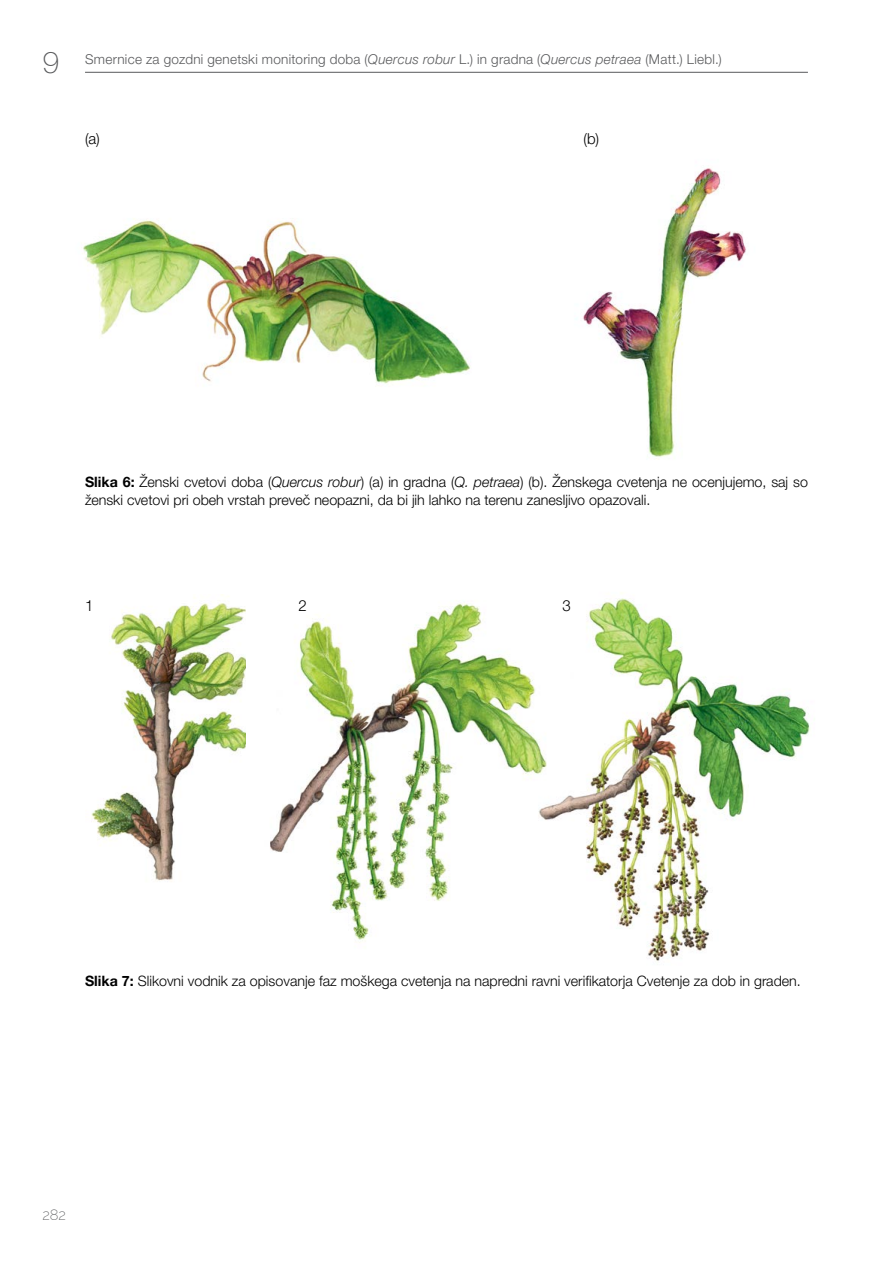
<style>
.page{position:relative;width:893px;height:1263px;background:#fff}
.page>*{position:absolute;margin:0;border:0;box-sizing:border-box;transform-origin:0 0}
.t1{font:100 30px "Helvetica Neue LT Pro";color:#58595b}
.t2{font:15px "Helvetica Neue World 45 Lt";color:#000}
.t3{font:100 15px "Raleway";color:#58595b}
.t4{font:14.25px/18.8px "Helvetica Neue World 45 Lt";color:#000}
.t5{font:13.5px "Helvetica Neue World 45 Lt";letter-spacing:.02em;color:#58595b}
.s1{font-family:"Helvetica Neue World 46 Lt It"}
.s2{font-family:"Helvetica Neue World 75";font-weight:700}
</style>
<div class="page">
<hr style="left:85px;top:72px;width:723px;height:1px;background:#58595b">
<img style="left:91px;top:594px;width:155px;height:287px">
<img style="left:270px;top:603px;width:257px;height:340px">
<img style="left:527px;top:592px;width:283px;height:369px">
<img style="left:83px;top:218px;width:388px;height:166px">
<img style="left:583px;top:168px;width:163px;height:291px">
<h1 class="t1" style="left:43px;top:44px;width:18px">9</h1>
<p class="t5" style="left:85px;top:51px;width:638px">Smernice za gozdni genetski monitoring doba (<span class="s1">Quercus robur</span> L.) in gradna (<span class="s1">Quercus petraea</span> (Matt.) Liebl.)</p>
<p class="t2" style="left:85px;top:130px;width:16px">(a)</p>
<p class="t2" style="left:583px;top:130px;width:17px">(b)</p>
<p class="t4" style="left:85px;top:472px;width:724px"><span class="s2">Slika 6:</span> Ženski cvetovi doba (<span class="s1">Quercus robur</span>) (a) in gradna (<span class="s1">Q. petraea</span>) (b). Ženskega cvetenja ne ocenjujemo, saj so ženski cvetovi pri obeh vrstah preveč neopazni, da bi jih lahko na terenu zanesljivo opazovali.</p>
<p class="t2" style="left:85px;top:597px;width:10px">1</p>
<p class="t2" style="left:298px;top:597px;width:10px">2</p>
<p class="t2" style="left:562px;top:597px;width:10px">3</p>
<p class="t4" style="left:85px;top:971px;width:717px"><span class="s2">Slika 7:</span> Slikovni vodnik za opisovanje faz moškega cvetenja na napredni ravni verifikatorja Cvetenje za dob in graden.</p>
<p class="t3" style="left:43px;top:1203px;width:25px">282</p>
</div>
